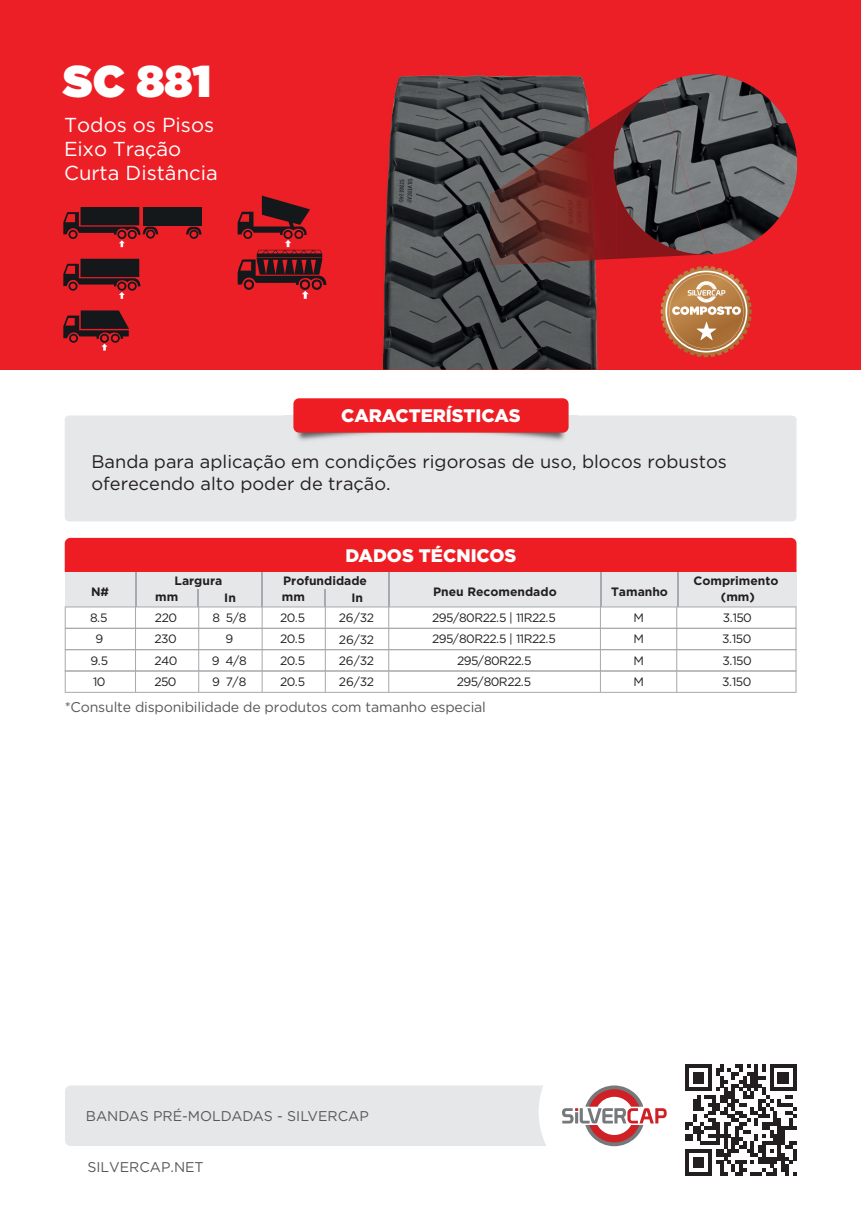
<style>
.page{position:relative;width:861px;height:1213px;background:#fff}
.page>*{position:absolute;margin:0;border:0;box-sizing:border-box;transform-origin:0 0}
.t1{font:900 44.4px "Gotham";color:#fff}
.t2{font:20.2px/24.2px "Gotham";color:#fff}
.t3{font:18.2px/21.8px "Gotham";color:#231f20}
.t4{font:900 18.2px "Gotham";color:#fff}
.t5{font:14.2px "Gotham";letter-spacing:-.015em;color:#57585a}
.t6{font:12.2px/21.4px "Gotham";letter-spacing:-.05em;color:#231f20;text-align:justify}
.t7{font:700 12.2px "Gotham";color:#231f20}
.t8{font:12px "Gotham";color:#231f20}
.t9{font:700 12px "Gotham";color:#231f20}
</style>
<div class="page">
<div style="left:0;top:0;width:860px;height:370px;background:#ec1f26"></div>
<svg style="left:65px;top:538px;width:731px;height:155px"></svg>
<hr style="left:261px;top:572px;width:1px;height:35px;background:#a8a9ad">
<hr style="left:388px;top:572px;width:1px;height:35px;background:#a8a9ad">
<hr style="left:600px;top:572px;width:1px;height:35px;background:#a8a9ad">
<hr style="left:677px;top:572px;width:1px;height:35px;background:#a8a9ad">
<div style="left:65px;top:415px;width:731px;height:106px;background:#e6e7e9"></div>
<img style="left:284px;top:399px;width:293px;height:52px">
<div style="left:293px;top:398px;width:275px;height:35px;background:#ee1d23;border-radius:6px"></div>
<img style="left:382px;top:75px;width:216px;height:295px">
<img style="left:489px;top:113px;width:124px;height:152px">
<img style="left:660px;top:74px;width:136px;height:180px">
<svg style="left:613px;top:86px;width:95px;height:173px;background:#684d50"></svg>
<svg style="left:63px;top:310px;width:66px;height:40px"></svg>
<svg style="left:63px;top:259px;width:77px;height:40px"></svg>
<div style="left:143px;top:207px;width:59px;height:18px;background:#14181b"></div>
<svg style="left:63px;top:207px;width:95px;height:40px"></svg>
<svg style="left:186px;top:227px;width:15px;height:12px"></svg>
<svg style="left:237px;top:196px;width:89px;height:103px"></svg>
<svg style="left:660px;top:266px;width:87px;height:91px"></svg>
<svg style="left:685px;top:1064px;width:111px;height:111px"></svg>
<div style="left:65px;top:1085px;width:481px;height:61px;background:#e6e7e9"></div>
<svg style="left:562px;top:1085px;width:104px;height:61px"></svg>
<h1 class="t1" style="left:63px;top:49px;width:149px">SC 881</h1>
<h2 class="t2" style="left:64px;top:112px;width:155px">Todos os Pisos<br>Eixo Tração<br>Curta Distância</h2>
<h3 class="t4" style="left:341px;top:403px;width:181px">CARACTERÍSTICAS</h3>
<h3 class="t3" style="left:91px;top:450px;width:636px">Banda para aplicação em condições rigorosas de uso, blocos robustos oferecendo alto poder de tração.</h3>
<p class="t9" style="left:91px;top:583px;width:20px">N#</p>
<h3 class="t4" style="left:345px;top:543px;width:172px">DADOS TÉCNICOS</h3>
<p class="t7" style="left:174px;top:573px;width:49px">Largura</p>
<p class="t7" style="left:283px;top:572px;width:85px">Profundidade</p>
<p class="t7" style="left:693px;top:573px;width:86px">Comprimento</p>
<p class="t7" style="left:433px;top:584px;width:125px">Pneu Recomendado</p>
<p class="t7" style="left:610px;top:583px;width:58px">Tamanho</p>
<p class="t7" style="left:155px;top:589px;width:25px">mm</p>
<p class="t7" style="left:224px;top:590px;width:13px">In</p>
<p class="t7" style="left:282px;top:589px;width:25px">mm</p>
<p class="t7" style="left:351px;top:590px;width:13px">In</p>
<p class="t7" style="left:720px;top:589px;width:35px">(mm)</p>
<p class="t8" style="left:90px;top:610px;width:19px">8.5</p>
<p class="t6" style="left:155px;top:607px;width:24px">220</p>
<p class="t6" style="left:212px;top:607px;width:36px">8 5/8</p>
<p class="t6" style="left:280px;top:607px;width:27px">20.5</p>
<p class="t6" style="left:338px;top:607px;width:37px">26/32<br>26/32<br>26/32<br>26/32</p>
<p class="t6" style="left:432px;top:607px;width:125px">295/80R22.5 | 11R22.5</p>
<p class="t6" style="left:633px;top:607px;width:12px">M</p>
<p class="t6" style="left:722px;top:607px;width:31px">3.150</p>
<p class="t8" style="left:95px;top:631px;width:9px">9</p>
<p class="t6" style="left:154px;top:628px;width:24px">230</p>
<p class="t6" style="left:225px;top:628px;width:9px">9</p>
<p class="t6" style="left:280px;top:628px;width:27px">20.5</p>
<p class="t6" style="left:432px;top:628px;width:125px">295/80R22.5 | 11R22.5</p>
<p class="t6" style="left:633px;top:628px;width:12px">M</p>
<p class="t6" style="left:721px;top:628px;width:31px">3.150</p>
<p class="t8" style="left:90px;top:652px;width:19px">9.5</p>
<p class="t6" style="left:154px;top:649px;width:24px">240</p>
<p class="t6" style="left:212px;top:649px;width:37px">9 4/8</p>
<p class="t6" style="left:280px;top:649px;width:27px">20.5</p>
<p class="t6" style="left:457px;top:649px;width:76px">295/80R22.5</p>
<p class="t6" style="left:633px;top:649px;width:12px">M</p>
<p class="t6" style="left:722px;top:649px;width:31px">3.150</p>
<p class="t8" style="left:93px;top:674px;width:14px">10</p>
<p class="t6" style="left:154px;top:671px;width:24px">250</p>
<p class="t6" style="left:212px;top:671px;width:36px">9 7/8</p>
<p class="t6" style="left:280px;top:671px;width:27px">20.5</p>
<p class="t6" style="left:456px;top:671px;width:76px">295/80R22.5</p>
<p class="t6" style="left:633px;top:671px;width:12px">M</p>
<p class="t6" style="left:721px;top:671px;width:31px">3.150</p>
<p class="t5" style="left:65px;top:698px;width:422px">*Consulte disponibilidade de produtos com tamanho especial</p>
<p class="t5" style="left:86px;top:1107px;width:284px">BANDAS PRÉ-MOLDADAS - SILVERCAP</p>
<p class="t5" style="left:87px;top:1158px;width:118px">SILVERCAP.NET</p>
</div>
